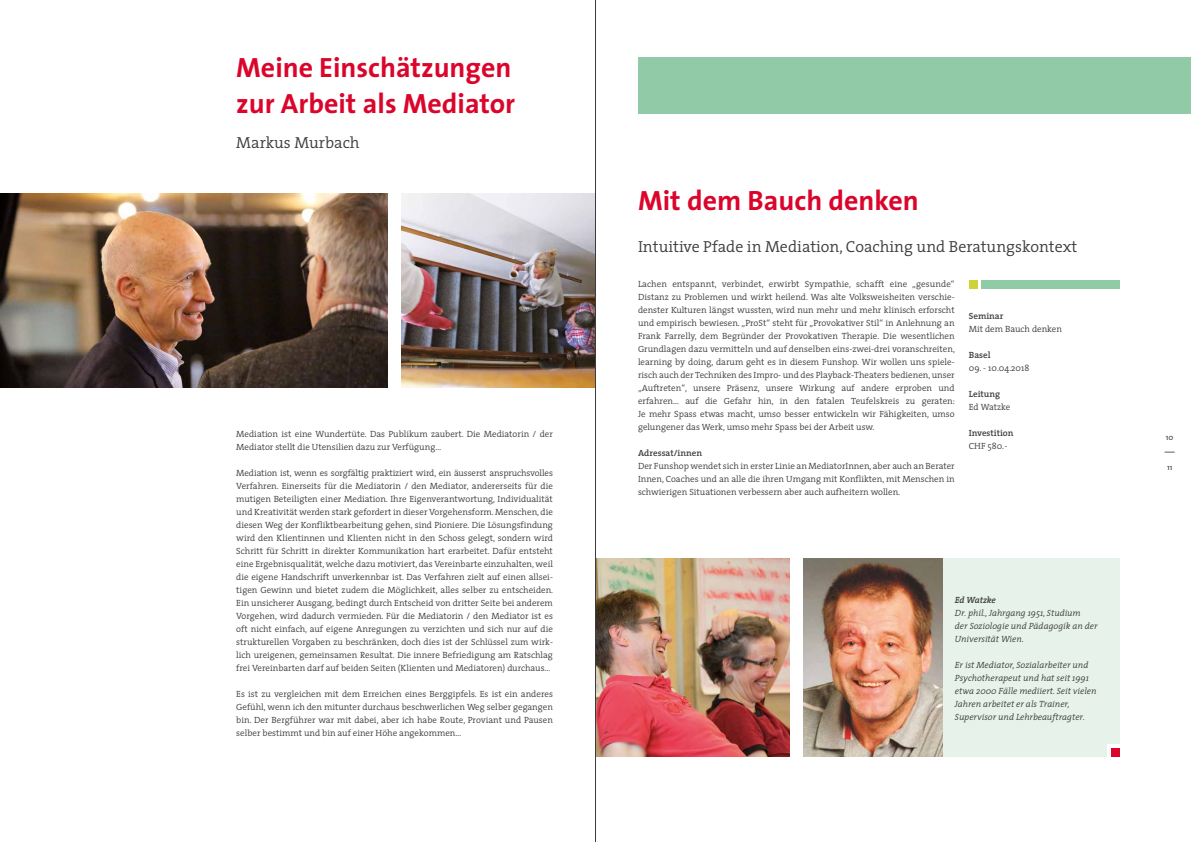
<style>
.page{position:relative;width:1191px;height:842px;background:#fff}
.page>*{position:absolute;margin:0;border:0;box-sizing:border-box;transform-origin:0 0}
.t1{font:700 28px/36px "The Sans";color:#db052c}
.t2{font:300 16px "The Serif";color:#3c3c3b}
.t3{font:10px "The Sans";color:#3c3c3b}
.t4{font:300 9px/13px "The Serif";color:#3c3c3b;text-align:justify}
.t5{font:italic 300 9px/13px "The Serif";color:#3c3c3b}
.t6{font:600 9px "The Serif";color:#3c3c3b}
.t7{font:italic 600 9px "The Serif";letter-spacing:-.015em;color:#3c3c3b}
.t8{font:8px "The Sans";color:#3c3c3b}
</style>
<div class="page">
<div style="left:638px;top:57px;width:553px;height:56px;background:#90caa6"></div>
<img style="left:0;top:193px;width:387px;height:195px">
<img style="left:402px;top:193px;width:193px;height:195px">
<img style="left:596px;top:558px;width:193px;height:198px">
<img style="left:803px;top:558px;width:140px;height:198px">
<div style="left:943px;top:558px;width:176px;height:198px;background:#e7f3ea"></div>
<div style="left:981px;top:280px;width:139px;height:9px;background:#90caa6"></div>
<div style="left:969px;top:280px;width:8px;height:9px;background:#ced438"></div>
<div style="left:1107px;top:744px;width:12px;height:12px;background:#fff"></div>
<div style="left:1111px;top:748px;width:8px;height:8px;background:#db052c"></div>
<hr style="left:595px;top:0;width:1px;height:842px;background:#3c3c3b">
<h1 class="t1" style="left:236px;top:49px;width:280px">Meine Einschätzungen zur Arbeit als Mediator</h1>
<h2 class="t2" style="left:236px;top:129px;width:125px">Markus Murbach</h2>
<p class="t4" style="left:236px;top:427px;width:318px">Mediation ist eine Wundertüte. Das Publikum zaubert. Die Mediatorin / der<br>Mediator stellt die Utensilien dazu zur Verfügung…</p>
<p class="t4" style="left:236px;top:466px;width:318px">Mediation ist, wenn es sorgfältig praktiziert wird, ein äusserst anspruchsvolles Verfahren. Einerseits für die Mediatorin / den Mediator, andererseits für die mutigen Beteiligten einer Mediation. Ihre Eigenverantwortung, Individualität und Kreativität werden stark gefordert in dieser Vorgehensform. Menschen, die diesen Weg der Konfliktbearbeitung gehen, sind Pioniere. Die Lösungsfindung wird den Klientinnen und Klienten nicht in den Schoss gelegt, sondern wird Schritt für Schritt in direkter Kommunikation hart erarbeitet. Dafür entsteht eine Ergebnisqualität, welche dazu motiviert, das Vereinbarte einzuhalten, weil die eigene Handschrift unverkennbar ist. Das Verfahren zielt auf einen allsei&shy;tigen Gewinn und bietet zudem die Möglichkeit, alles selber zu entscheiden.<br>Ein unsicherer Ausgang, bedingt durch Entscheid von dritter Seite bei anderem Vorgehen, wird dadurch vermieden. Für die Mediatorin / den Mediator ist es oft nicht einfach, auf eigene Anregungen zu verzichten und sich nur auf die strukturellen Vorgaben zu beschränken, doch dies ist der Schlüssel zum wirk&shy;lich ureigenen, gemeinsamen Resultat. Die innere Befriedigung am Ratschlag frei Vereinbarten darf auf beiden Seiten (Klienten und Mediatoren) durchaus…</p>
<p class="t4" style="left:236px;top:687px;width:318px">Es ist zu vergleichen mit dem Erreichen eines Berggipfels. Es ist ein anderes Gefühl, wenn ich den mitunter durchaus beschwerlichen Weg selber gegangen bin. Der Bergführer war mit dabei, aber ich habe Route, Proviant und Pausen selber bestimmt und bin auf einer Höhe angekommen…</p>
<h1 class="t1" style="left:638px;top:182px;width:282px">Mit dem Bauch denken</h1>
<h2 class="t2" style="left:638px;top:233px;width:441px">Intuitive Pfade in Mediation, Coaching und Beratungskontext</h2>
<p class="t4" style="left:638px;top:277px;width:318px">Lachen entspannt, verbindet, erwirbt Sympathie, schafft eine „gesunde“ Distanz zu Problemen und wirkt heilend. Was alte Volksweisheiten verschie&shy;denster Kulturen längst wussten, wird nun mehr und mehr klinisch erforscht und empirisch bewiesen. „ProSt“ steht für „Provokativer Stil“ in Anlehnung an Frank Farrelly, dem Begründer der Provokativen Therapie. Die wesentlichen Grundlagen dazu vermitteln und auf denselben eins-zwei-drei voranschreiten, learning by doing, darum geht es in diesem Funshop. Wir wollen uns spiele&shy;risch auch der Techniken des Impro- und des Playback-Theaters bedienen, unser „Auftreten“, unsere Präsenz, unsere Wirkung auf andere erproben und erfahren… auf die Gefahr hin, in den fatalen Teufelskreis zu geraten:<br>Je mehr Spass etwas macht, umso besser entwickeln wir Fähigkeiten, umso gelungener das Werk, umso mehr Spass bei der Arbeit usw.</p>
<p class="t6" style="left:638px;top:445px;width:66px">Adressat/innen</p>
<p class="t4" style="left:638px;top:459px;width:318px">Der Funshop wendet sich in erster Linie an MediatorInnen, aber auch an Berater Innen, Coaches und an alle die ihren Umgang mit Konflikten, mit Menschen in schwierigen Situationen verbessern aber auch aufheitern wollen.</p>
<p class="t6" style="left:969px;top:308px;width:36px">Seminar</p>
<p class="t4" style="left:969px;top:322px;width:95px">Mit dem Bauch denken</p>
<p class="t6" style="left:969px;top:347px;width:23px">Basel</p>
<p class="t4" style="left:969px;top:361px;width:62px">09. - 10.04.2018</p>
<p class="t6" style="left:969px;top:386px;width:33px">Leitung</p>
<p class="t4" style="left:969px;top:400px;width:43px">Ed Watzke</p>
<p class="t6" style="left:969px;top:425px;width:46px">Investition</p>
<p class="t4" style="left:969px;top:439px;width:40px">CHF 580.-</p>
<p class="t7" style="left:955px;top:592px;width:42px">Ed Watzke</p>
<p class="t5" style="left:955px;top:606px;width:144px">Dr. phil., Jahrgang 1951, Studium<br>der Soziologie und Pädagogik an der<br>Universität Wien.</p>
<p class="t5" style="left:955px;top:658px;width:143px">Er ist Mediator, Sozialarbeiter und Psychotherapeut und hat seit 1991 etwa 2000 Fälle mediiert. Seit vielen Jahren arbeitet er als Trainer, Supervisor und Lehrbeauftragter.</p>
<p class="t8" style="left:1165px;top:431px;width:9px">10</p>
<p class="t3" style="left:1164px;top:444px;width:11px">—</p>
<p class="t8" style="left:1167px;top:461px;width:7px">11</p>
</div>
